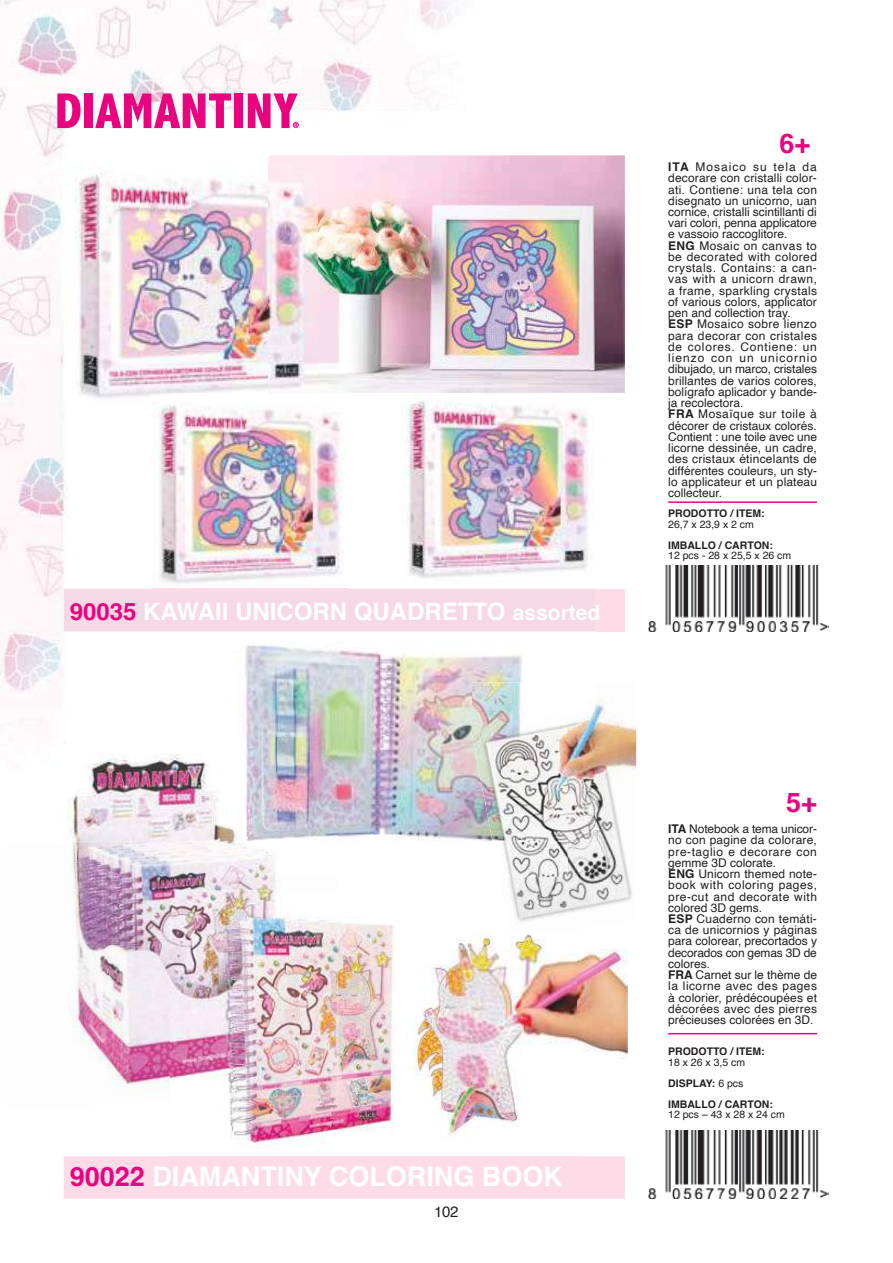
<style>
.page{position:relative;width:893px;height:1263px;background:#fff}
.page>*{position:absolute;margin:0;border:0;box-sizing:border-box;transform-origin:0 0}
.t1{font:700 27px "Helvetica";color:#fff}
.t2{font:700 27px "Helvetica";color:#e9047f}
.t3{font:700 24px "Helvetica";color:#fff}
.t4{font:15px "Helvetica";color:#241f1f}
.t5{font:12px/11.2px "Helvetica";letter-spacing:.01em;color:#241f1f}
.t6{font:700 10.5px/21px "Helvetica";color:#241f1f}
.t7{font:10.5px "Helvetica";color:#241f1f}
.s1{color:#e9047f}
.s2{font-size:21px}
.s3{font-weight:700}
.s4{font-weight:400}
</style>
<div class="page">
<img style="left:0;top:0;width:595px;height:725px">
<svg style="left:57px;top:93px;width:24px;height:35px"></svg>
<div style="left:84px;top:93px;width:9px;height:35px;background:#e9047f"></div>
<svg style="left:95px;top:93px;width:136px;height:35px"></svg>
<div style="left:235px;top:93px;width:8px;height:35px;background:#e9047f"></div>
<svg style="left:248px;top:93px;width:51px;height:35px"></svg>
<div style="left:595px;top:589px;width:30px;height:42px;background:#fddce8"></div>
<div style="left:64px;top:589px;width:531px;height:42px;background:#f7d8e5"></div>
<div style="left:64px;top:1156px;width:561px;height:43px;background:#fddce8"></div>
<hr style="left:668px;top:501px;width:149px;height:2px;background:#e9047f">
<hr style="left:668px;top:1033px;width:149px;height:1px;background:#e9047f">
<img style="left:648px;top:1131px;width:181px;height:68px">
<img style="left:69px;top:754px;width:207px;height:334px">
<img style="left:406px;top:931px;width:170px;height:227px">
<img style="left:213px;top:842px;width:63px;height:35px">
<img style="left:213px;top:642px;width:355px;height:200px">
<img style="left:508px;top:698px;width:128px;height:224px">
<img style="left:472px;top:682px;width:123px;height:160px">
<img style="left:510px;top:931px;width:60px;height:11px">
<img style="left:503px;top:842px;width:65px;height:35px">
<img style="left:449px;top:949px;width:179px;height:138px">
<img style="left:170px;top:922px;width:236px;height:242px">
<img style="left:170px;top:890px;width:167px;height:212px">
<img style="left:648px;top:566px;width:181px;height:65px">
<img style="left:151px;top:394px;width:198px;height:197px">
<img style="left:401px;top:393px;width:192px;height:191px">
<img style="left:269px;top:155px;width:356px;height:238px">
<img style="left:64px;top:164px;width:253px;height:237px">
<img style="left:151px;top:394px;width:166px;height:7px">
<img style="left:269px;top:164px;width:48px;height:229px">
<h2 class="t3" style="left:70px;top:601px;width:532px"><span class="s1">90035</span> KAWAII UNICORN QUADRETTO <span class="s2">assorted</span></h2>
<h1 class="t1" style="left:70px;top:1165px;width:494px"><span class="s1">90022</span> DIAMANTINY COLORING BOOK</h1>
<p class="t4" style="left:434px;top:1206px;width:26px">102</p>
<h1 class="t2" style="left:779px;top:133px;width:32px">6+</h1>
<p class="t5" style="left:668px;top:162px;width:150px"><span class="s3">ITA</span> Mosaico su tela da decorare con cristalli color&shy;ati. Contiene: una tela con disegnato un unicorno, uan cornice, cristalli scintillanti di vari colori, penna applicatore e vassoio raccoglitore.<br><span class="s3">ENG</span> Mosaic on canvas to be decorated with colored crystals. Contains: a can&shy;vas with a unicorn drawn, a frame, sparkling crystals of various colors, applicator pen and collection tray.<br><span class="s3">ESP</span> Mosaico sobre lienzo para decorar con cristales de colores. Contiene: un lienzo con un unicornio dibujado, un marco, cristales brillantes de varios colores, bolígrafo aplicador y bande&shy;ja recolectora.<br><span class="s3">FRA</span> Mosaïque sur toile à décorer de cristaux colorés.<br>Contient : une toile avec une licorne dessinée, un cadre, des cristaux étincelants de différentes couleurs, un sty&shy;lo applicateur et un plateau collecteur.</p>
<p class="t6" style="left:668px;top:504px;width:98px">PRODOTTO / ITEM:</p>
<p class="t7" style="left:668px;top:520px;width:87px">26,7 x 23,9 x 2 cm</p>
<p class="t6" style="left:668px;top:535px;width:106px">IMBALLO / CARTON:</p>
<p class="t7" style="left:668px;top:551px;width:125px">12 pcs - 28 x 25,5 x 26 cm</p>
<h1 class="t2" style="left:786px;top:791px;width:32px">5+</h1>
<p class="t5" style="left:668px;top:824px;width:150px"><span class="s3">ITA</span> Notebook a tema unicor&shy;no con pagine da colorare, pre-taglio e decorare con gemme 3D colorate.<br><span class="s3">ENG</span> Unicorn themed note&shy;book with coloring pages, pre-cut and decorate with colored 3D gems.<br><span class="s3">ESP</span> Cuaderno con temáti&shy;ca de unicornios y páginas para colorear, precortados y decorados con gemas 3D de colores.<br><span class="s3">FRA</span> Carnet sur le thème de la licorne avec des pages à colorier, prédécoupées et décorées avec des pierres précieuses colorées en 3D.</p>
<p class="t6" style="left:668px;top:1042px;width:98px">PRODOTTO / ITEM:</p>
<p class="t6" style="left:668px;top:1052px;width:106px"><span class="s4">18 x 26 x 3,5 cm<br></span>DISPLAY: <span class="s4">6 pcs<br></span>IMBALLO / CARTON:</p>
<p class="t7" style="left:668px;top:1110px;width:118px">12 pcs – 43 x 28 x 24 cm</p>
</div>
